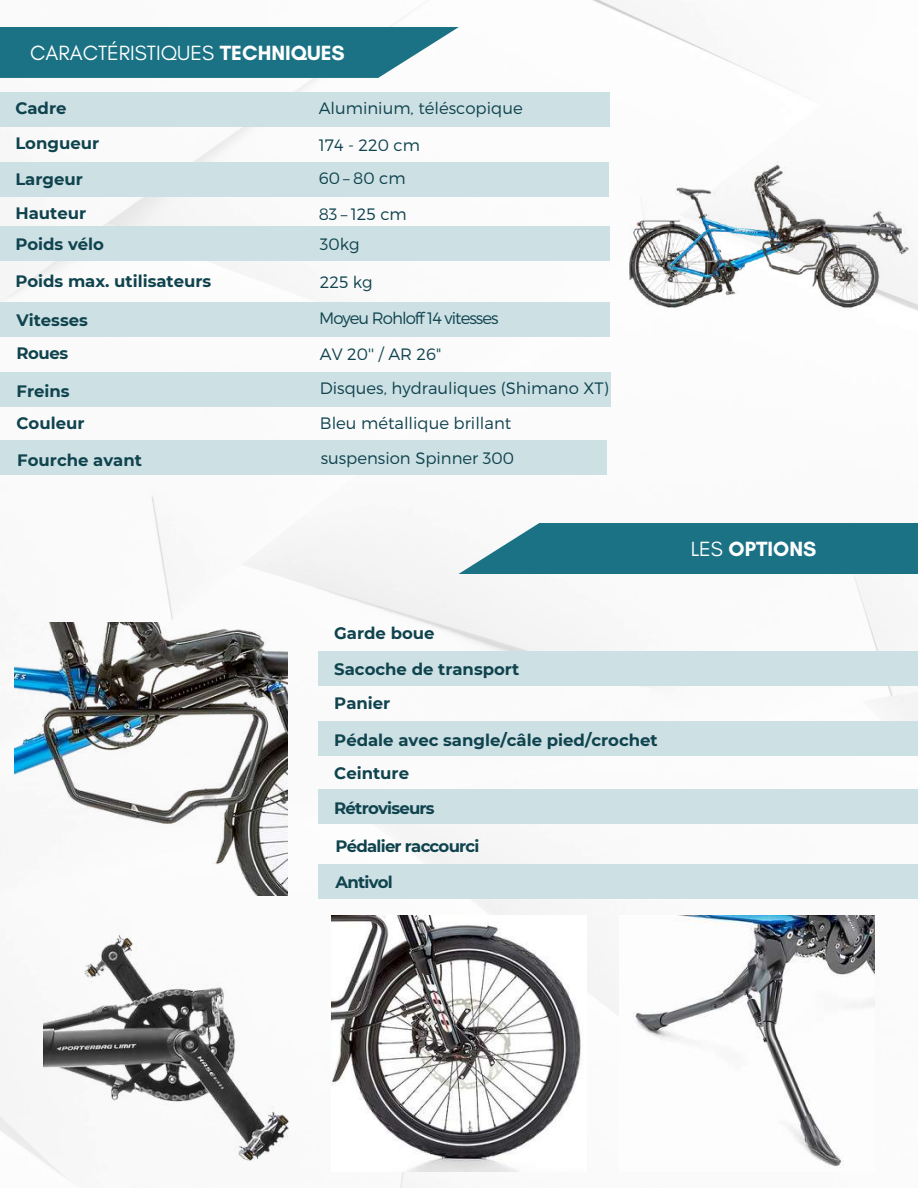
<style>
.page{position:relative;width:918px;height:1188px;background:#fff}
.page>*{position:absolute;margin:0;border:0;box-sizing:border-box;transform-origin:0 0}
.t1{font:21px "Glacial Indifference";color:#fff}
.t2{font:700 21px "Glacial Indifference";color:#fff}
.t3{font:700 16.5px/34px "Montserrat";color:#0f434e}
.t4{font:300 16.5px/33.6px "Montserrat";color:#0f434e}
.t5{font:700 16.5px/36.2px "Montserrat";letter-spacing:-.045em;color:#0f434e}
.t6{font:300 16.5px "Montserrat";letter-spacing:-.06em;color:#0f434e}
.s1{font-weight:700}
.s2{font-weight:400}
</style>
<div class="page">
<img style="left:0;top:0;width:918px;height:1188px">
<svg style="left:0;top:27px;width:459px;height:51px;background:#2e7e8e"></svg>
<div style="left:0;top:92px;width:609px;height:35px;background:#cde0e4"></div>
<div style="left:0;top:162px;width:609px;height:35px;background:#cde0e4"></div>
<div style="left:0;top:226px;width:610px;height:35px;background:#cde0e4"></div>
<div style="left:0;top:302px;width:610px;height:35px;background:#cde0e4"></div>
<div style="left:0;top:372px;width:610px;height:35px;background:#cde0e4"></div>
<svg style="left:459px;top:523px;width:459px;height:51px;background:#2d7d8e"></svg>
<div style="left:319px;top:651px;width:599px;height:35px;background:#cde0e4"></div>
<div style="left:319px;top:721px;width:599px;height:35px;background:#cde0e4"></div>
<div style="left:319px;top:789px;width:599px;height:35px;background:#cde0e4"></div>
<div style="left:319px;top:864px;width:599px;height:35px;background:#cde0e4"></div>
<img style="left:607px;top:156px;width:311px;height:165px">
<img style="left:15px;top:622px;width:273px;height:273px">
<img style="left:43px;top:916px;width:256px;height:255px">
<img style="left:331px;top:916px;width:256px;height:255px">
<img style="left:619px;top:916px;width:256px;height:255px">
<div style="left:0;top:440px;width:607px;height:35px;background:#cde0e4"></div>
<p class="t1" style="left:30px;top:40px;width:316px">CARACTÉRISTIQUES <span class="s1">TECHNIQUES</span></p>
<p class="t3" style="left:15px;top:92px;width:53px">Cadre</p>
<p class="t4" style="left:319px;top:91px;width:205px">Aluminium, téléscopique</p>
<p class="t3" style="left:15px;top:126px;width:85px">Longueur</p>
<p class="t4" style="left:319px;top:127px;width:103px">174 - 220 cm<br>60–80 cm</p>
<p class="t4" style="left:319px;top:196px;width:90px">83 – 125 cm</p>
<p class="t3" style="left:15px;top:162px;width:72px">Largeur<br>Hauteur</p>
<p class="t3" style="left:15px;top:227px;width:90px">Poids vélo</p>
<p class="t4" style="left:320px;top:227px;width:41px">30kg</p>
<p class="t3" style="left:15px;top:264px;width:198px">Poids max. utilisateurs</p>
<p class="t4" style="left:320px;top:265px;width:54px">225 kg</p>
<p class="t3" style="left:16px;top:303px;width:73px">Vitesses</p>
<p class="t6" style="left:319px;top:308px;width:181px">Moyeu Rohloff 14 vitesses</p>
<p class="t3" style="left:16px;top:336px;width:53px">Roues</p>
<p class="t4" style="left:320px;top:336px;width:123px">AV 20'' / AR 26"</p>
<p class="t3" style="left:16px;top:374px;width:55px">Freins</p>
<p class="t4" style="left:320px;top:371px;width:290px">Disques, hydrauliques (Shimano XT)</p>
<p class="t3" style="left:16px;top:406px;width:70px">Couleur</p>
<p class="t4" style="left:320px;top:406px;width:193px">Bleu métallique brillant</p>
<p class="t3" style="left:17px;top:443px;width:126px">Fourche avant</p>
<p class="t4" style="left:321px;top:441px;width:195px">suspension Spinner 300</p>
<p class="t3" style="left:334px;top:615px;width:186px;line-height:35.8px">Garde boue<br>Sacoche de transport</p>
<p class="t3" style="left:334px;top:686px;width:58px">Panier</p>
<p class="t3" style="left:334px;top:724px;width:325px;line-height:32.7px">Pédale avec sangle/câle pied/crochet<br>Ceinture</p>
<p class="t5" style="left:334px;top:790px;width:102px">Rétroviseurs</p>
<p class="t5" style="left:336px;top:828px;width:145px">Pédalier raccourci<br>Antivol</p>
<p class="t2" style="left:691px;top:536px;width:127px"><span class="s2">LES</span> OPTIONS</p>
</div>
